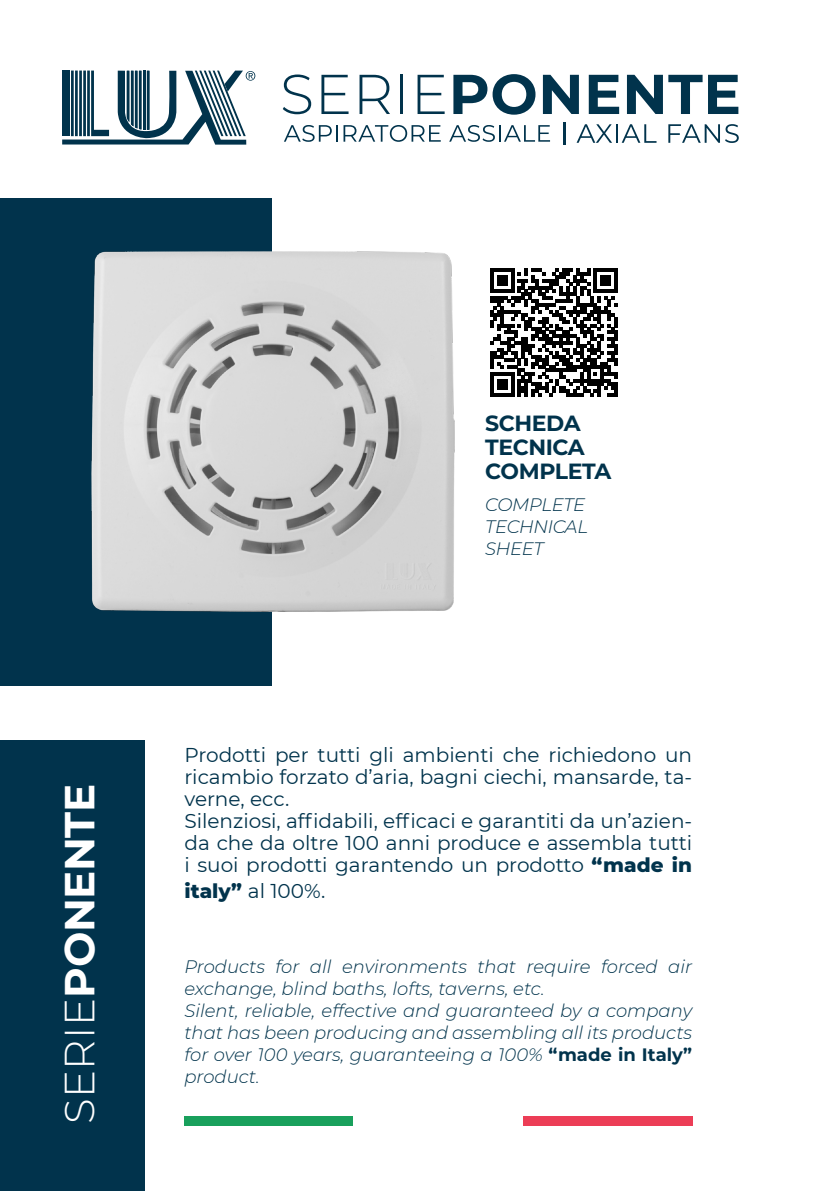
<style>
.page{position:relative;width:840px;height:1191px;background:#fff}
.page>*{position:absolute;margin:0;border:0;box-sizing:border-box;transform-origin:0 0}
.t1{font:700 56px "Montserrat";letter-spacing:.01em;color:#01334c}
.t2{font:700 42px "Montserrat";letter-spacing:-.01em;color:#fff}
.t3{font:700 22px "Montserrat";letter-spacing:-.02em;color:#01334c}
.t4{font:20px/22px "Montserrat";color:#01334c;text-align:justify}
.t5{font:italic 300 18px/22px "Montserrat";color:#01334c}
.t6{font:italic 300 18px "Montserrat";letter-spacing:-.02em;color:#01334c}
.s1{font-weight:300}
.s2{font-weight:800}
.s3{font-weight:700;font-style:normal}
</style>
<div class="page">
<div style="left:0;top:198px;width:271px;height:488px;background:#01334c"></div>
<div style="left:0;top:740px;width:145px;height:451px;background:#01334c"></div>
<div style="left:184px;top:1116px;width:169px;height:9px;background:#19a05c"></div>
<div style="left:522px;top:1116px;width:169px;height:9px;background:#ec3d56"></div>
<div style="left:62px;top:70px;width:7px;height:66px;background:#01334c"></div>
<svg style="left:62px;top:71px;width:193px;height:74px"></svg>
<img style="left:92px;top:252px;width:362px;height:359px">
<svg style="left:576px;top:124px;width:80px;height:19px"></svg>
<svg style="left:668px;top:124px;width:70px;height:19px"></svg>
<svg style="left:284px;top:125px;width:53px;height:17px"></svg>
<svg style="left:343px;top:125px;width:97px;height:17px"></svg>
<svg style="left:449px;top:125px;width:100px;height:17px"></svg>
<hr style="left:563px;top:122px;width:2px;height:22px;background:#01334c">
<svg style="left:490px;top:269px;width:127px;height:127px"></svg>
<p class="t1" style="left:280px;top:54px;width:462px"><span class="s1">SERIE</span>PONENTE</p>
<p class="t2" style="left:49px;top:1124px;width:342px;rotate:-90deg"><span class="s1">SERIE</span>PONENTE</p>
<p class="t3" style="left:485px;top:407px;width:97px">SCHEDA</p>
<p class="t3" style="left:485px;top:431px;width:101px">TECNICA</p>
<p class="t3" style="left:485px;top:455px;width:127px">COMPLETA</p>
<p class="t6" style="left:485px;top:492px;width:101px">COMPLETE</p>
<p class="t6" style="left:485px;top:514px;width:104px">TECHNICAL</p>
<p class="t5" style="left:485px;top:537px;width:60px">SHEET</p>
<p class="t4" style="left:184px;top:743px;width:509px">Prodotti per tutti gli ambienti che richiedono un ricambio forzato d’aria, bagni ciechi, mansarde, ta&shy;verne, ecc.</p>
<p class="t4" style="left:184px;top:809px;width:509px">Silenziosi, affidabili, efficaci e garantiti da un’azien&shy;da che da oltre 100 anni produce e assembla tutti i suoi prodotti garantendo un prodotto <span class="s2">“made in</span></p>
<p class="t4" style="left:184px;top:879px;width:142px"><span class="s2">italy”</span> al 100%.</p>
<p class="t5" style="left:184px;top:955px;width:509px">Products for all environments that require forced air exchange, blind baths, lofts, taverns, etc.</p>
<p class="t5" style="left:184px;top:999px;width:509px;text-align:justify">Silent, reliable, effective and guaranteed by a company that has been producing and assembling all its products for over 100 years, guaranteeing a 100% <span class="s3">“made in Italy” </span>product.</p>
</div>
